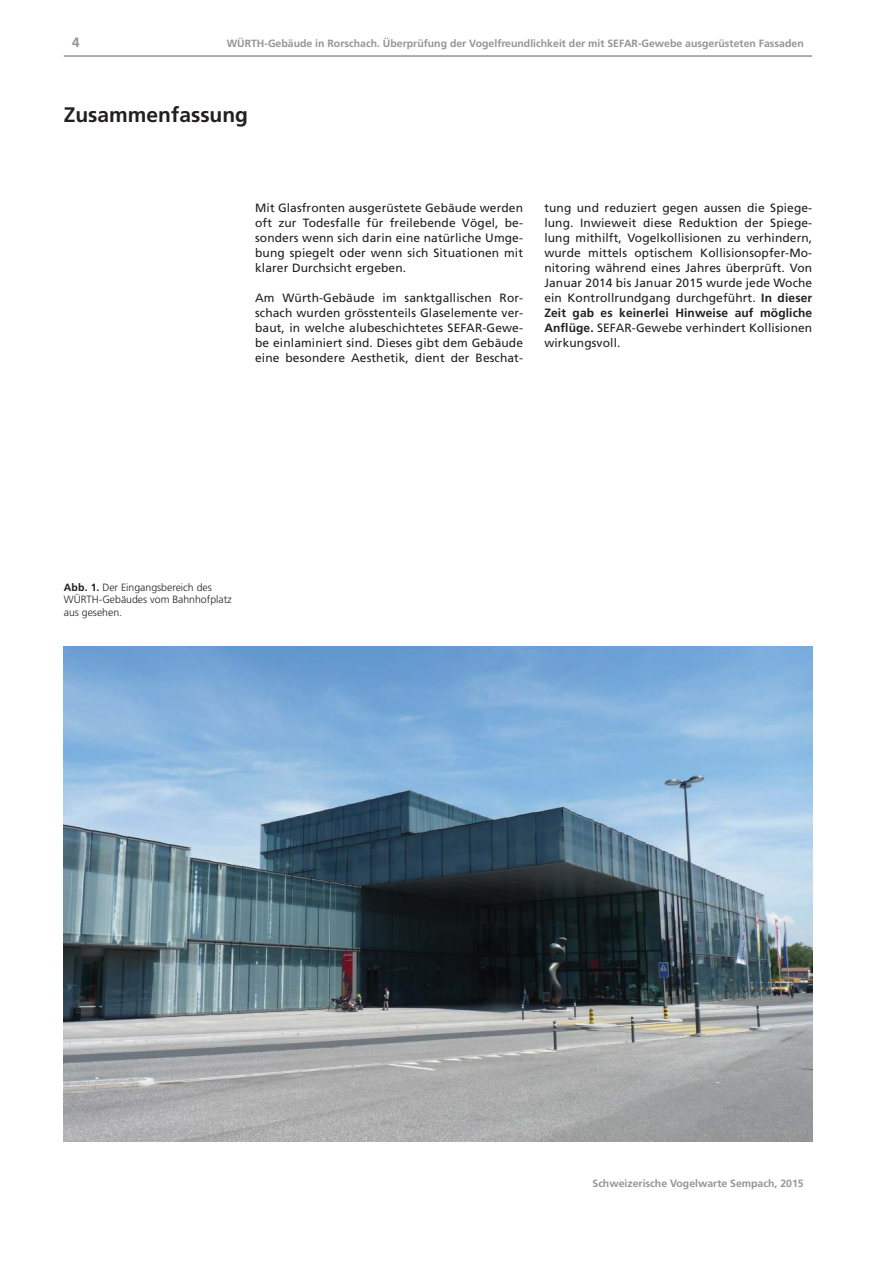
<style>
.page{position:relative;width:893px;height:1263px;background:#fff}
.page>*{position:absolute;margin:0;border:0;box-sizing:border-box;transform-origin:0 0}
.t1{font:700 21px "Frutiger";color:#231f20}
.t2{font:700 13.5px "Frutiger";color:#939598}
.t3{font:12px/15px "Frutiger";letter-spacing:.01em;color:#231f20;text-align:justify}
.t4{font:700 10.5px "Frutiger";color:#939598}
.t5{font:300 10.5px/12.6px "Frutiger";color:#231f20}
.s1{font-weight:700}
</style>
<div class="page">
<hr style="left:64px;top:55px;width:748px;height:2px;background:#939598">
<img style="left:64px;top:647px;width:748px;height:495px">
<p class="t2" style="left:72px;top:37px;width:9px">4</p>
<p class="t4" style="left:227px;top:39px;width:578px">WÜRTH-Gebäude in Rorschach. Überprüfung der Vogelfreundlichkeit der mit SEFAR-Gewebe ausgerüsteten Fassaden</p>
<h1 class="t1" style="left:64px;top:106px;width:186px">Zusammenfassung</h1>
<p class="t3" style="left:255px;top:201px;width:269px">Mit Glasfronten ausgerüstete Gebäude werden oft zur Todesfalle für freilebende Vögel, be&shy;sonders wenn sich darin eine natürliche Umge&shy;bung spiegelt oder wenn sich Situationen mit klarer Durchsicht ergeben.</p>
<p class="t3" style="left:255px;top:291px;width:269px">Am Würth-Gebäude im sanktgallischen Ror&shy;schach wurden grösstenteils Glaselemente ver&shy;baut, in welche alubeschichtetes SEFAR-Gewe&shy;be einlaminiert sind. Dieses gibt dem Gebäude eine besondere Aesthetik, dient der Beschat-</p>
<p class="t3" style="left:544px;top:201px;width:269px">tung und reduziert gegen aussen die Spiege&shy;lung. Inwieweit diese Reduktion der Spiege&shy;lung mithilft, Vogelkollisionen zu verhindern, wurde mittels optischem Kollisionsopfer-Mo&shy;nitoring während eines Jahres überprüft. Von Januar 2014 bis Januar 2015 wurde jede Woche ein Kontrollrundgang durchgeführt. <span class="s1">In dieser Zeit gab es keinerlei Hinweise auf mögliche Anflüge.</span> SEFAR-Gewebe verhindert Kollisionen wirkungsvoll.</p>
<p class="t5" style="left:64px;top:581px;width:170px"><span class="s1">Abb. 1.</span> Der Eingangsbereich des<br>WÜRTH-Gebäudes vom Bahnhofplatz aus gesehen.</p>
<p class="t4" style="left:592px;top:1179px;width:213px">Schweizerische Vogelwarte Sempach, 2015</p>
</div>
